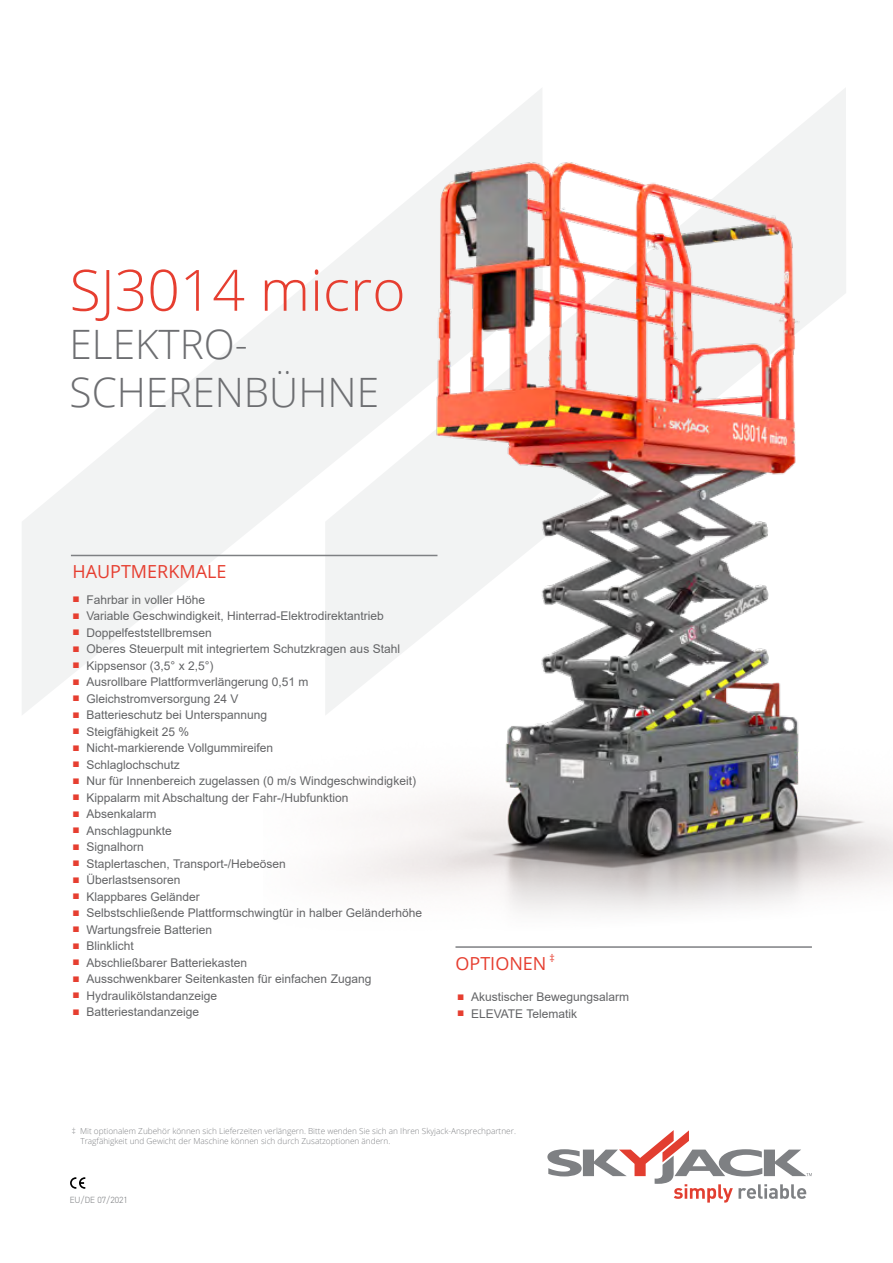
<style>
.page{position:relative;width:893px;height:1263px;background:#fff}
.page>*{position:absolute;margin:0;border:0;box-sizing:border-box;transform-origin:0 0}
.t1{font:300 57px "Open Sans";color:#e63e30}
.t2{font:300 40.5px/48px "Open Sans";color:#6d6e71}
.t3{font:18px "Open Sans";color:#e63e30}
.t4{font:12px "Arial";color:#636466}
.t5{font:300 9px "DIN2014";color:#808285}
.t6{font:300 8.25px/10.5px "Open Sans";color:#808285}
.s1{color:#e63e30}
</style>
<div class="page">
<svg style="left:22px;top:88px;width:520px;height:627px"></svg>
<hr style="left:71px;top:555px;width:366px;height:1px;background:#7e8083">
<svg style="left:547px;top:1130px;width:265px;height:72px"></svg>
<svg style="left:70px;top:1177px;width:15px;height:12px"></svg>
<img style="left:263px;top:102px;width:630px;height:811px">
<hr style="left:455px;top:946px;width:357px;height:2px;background:#7e8083">
<h1 class="t1" style="left:70px;top:251px;width:338px">SJ3014 micro</h1>
<h2 class="t2" style="left:70px;top:319px;width:311px">ELEKTRO-<br>SCHERENBÜHNE</h2>
<h3 class="t3" style="left:72px;top:559px;width:156px">HAUPTMERKMALE</h3>
<p class="t4" style="left:73px;top:591px;width:134px"><span class="s1">■</span> Fahrbar in voller Höhe</p>
<p class="t4" style="left:73px;top:608px;width:313px"><span class="s1">■</span> Variable Geschwindigkeit, Hinterrad-Elektrodirektantrieb</p>
<p class="t4" style="left:73px;top:624px;width:141px"><span class="s1">■</span> Doppelfeststellbremsen</p>
<p class="t4" style="left:73px;top:641px;width:329px"><span class="s1">■</span> Oberes Steuerpult mit integriertem Schutzkragen aus Stahl</p>
<p class="t4" style="left:73px;top:657px;width:142px"><span class="s1">■</span> Kippsensor (3,5° x 2,5°)</p>
<p class="t4" style="left:73px;top:674px;width:238px"><span class="s1">■</span> Ausrollbare Plattformverlängerung 0,51 m</p>
<p class="t4" style="left:73px;top:690px;width:167px"><span class="s1">■</span> Gleichstromversorgung 24 V</p>
<p class="t4" style="left:73px;top:707px;width:196px"><span class="s1">■</span> Batterieschutz bei Unterspannung</p>
<p class="t4" style="left:73px;top:723px;width:118px"><span class="s1">■</span> Steigfähigkeit 25 %</p>
<p class="t4" style="left:73px;top:740px;width:202px"><span class="s1">■</span> Nicht-markierende Vollgummireifen</p>
<p class="t4" style="left:73px;top:756px;width:109px"><span class="s1">■</span> Schlaglochschutz</p>
<p class="t4" style="left:73px;top:773px;width:345px"><span class="s1">■</span> Nur für Innenbereich zugelassen (0 m/s Windgeschwindigkeit)</p>
<p class="t4" style="left:73px;top:789px;width:278px"><span class="s1">■</span> Kippalarm mit Abschaltung der Fahr-/Hubfunktion</p>
<p class="t4" style="left:73px;top:806px;width:85px"><span class="s1">■</span> Absenkalarm</p>
<p class="t4" style="left:73px;top:822px;width:101px"><span class="s1">■</span> Anschlagpunkte</p>
<p class="t4" style="left:73px;top:839px;width:73px"><span class="s1">■</span> Signalhorn</p>
<p class="t4" style="left:73px;top:855px;width:215px"><span class="s1">■</span> Staplertaschen, Transport-/Hebeösen</p>
<p class="t4" style="left:73px;top:872px;width:109px"><span class="s1">■</span> Überlastsensoren</p>
<p class="t4" style="left:73px;top:888px;width:129px"><span class="s1">■</span> Klappbares Geländer</p>
<p class="t4" style="left:73px;top:905px;width:351px"><span class="s1">■</span> Selbstschließende Plattformschwingtür in halber Geländerhöhe</p>
<p class="t4" style="left:73px;top:921px;width:141px"><span class="s1">■</span> Wartungsfreie Batterien</p>
<p class="t4" style="left:73px;top:938px;width:63px"><span class="s1">■</span> Blinklicht</p>
<p class="t4" style="left:73px;top:954px;width:176px"><span class="s1">■</span> Abschließbarer Batteriekasten</p>
<p class="t4" style="left:73px;top:971px;width:300px"><span class="s1">■</span> Ausschwenkbarer Seitenkasten für einfachen Zugang</p>
<p class="t4" style="left:73px;top:987px;width:146px"><span class="s1">■</span> Hydraulikölstandanzeige</p>
<p class="t4" style="left:73px;top:1004px;width:128px"><span class="s1">■</span> Batteriestandanzeige</p>
<h3 class="t3" style="left:455px;top:951px;width:101px">OPTIONEN <sup>‡</sup></h3>
<p class="t4" style="left:457px;top:989px;width:173px"><span class="s1">■</span> Akustischer Bewegungsalarm</p>
<p class="t4" style="left:457px;top:1005px;width:121px"><span class="s1">■</span> ELEVATE Telematik</p>
<p class="t6" style="left:80px;top:1125px;width:437px;text-indent:-9px">‡ Mit optionalem Zubehör können sich Lieferzeiten verlängern. Bitte wenden Sie sich an Ihren Skyjack-Ansprechpartner.<br>Tragfähigkeit und Gewicht der Maschine können sich durch Zusatzoptionen ändern.</p>
<p class="t5" style="left:70px;top:1195px;width:60px">EU/DE 07/2021</p>
</div>
